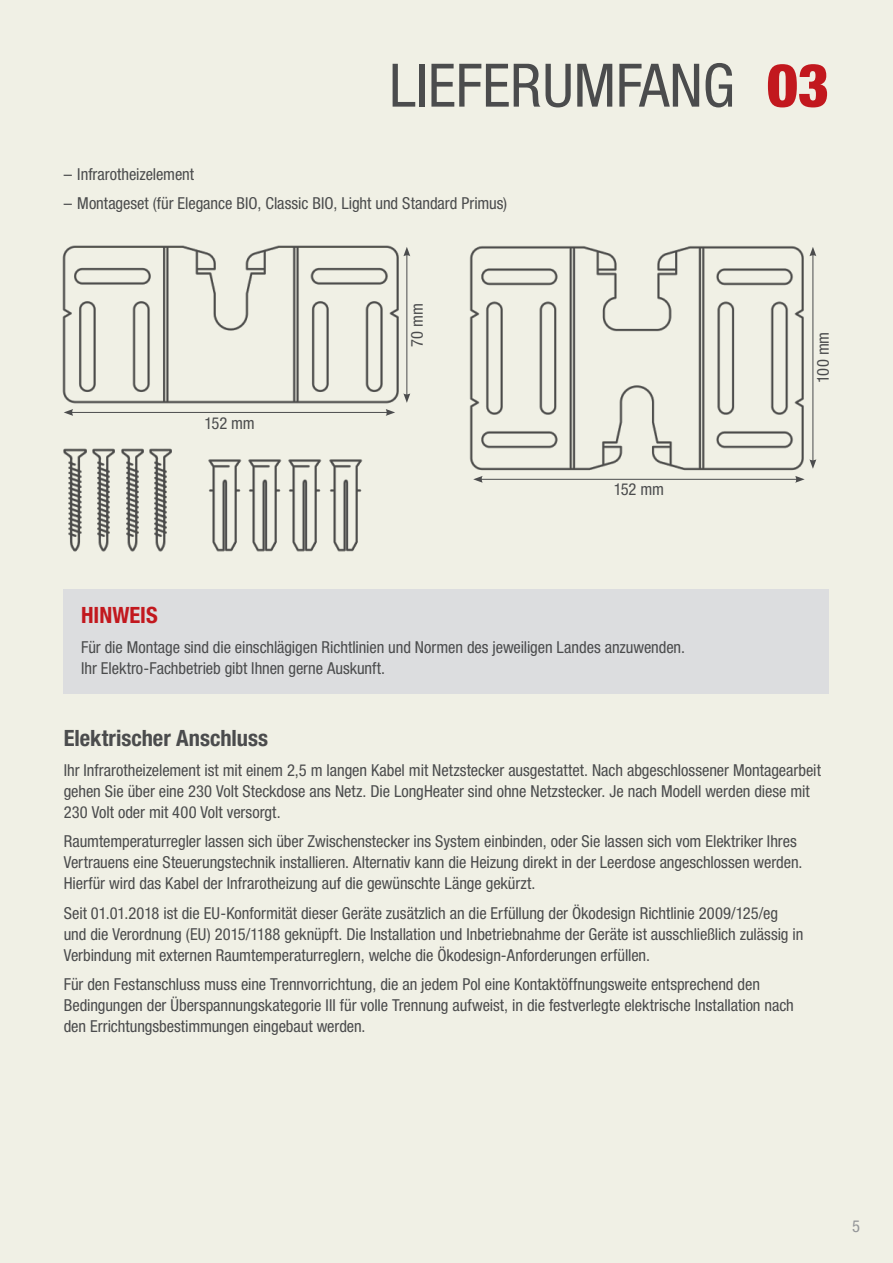
<style>
.page{position:relative;width:893px;height:1263px;background:#f0f0e5}
.page>*{position:absolute;margin:0;border:0;box-sizing:border-box;transform-origin:0 0}
.t1{font:condensed 60px "Helvetica Neue LT Std";color:#4b4c4d}
.t2{font:700 condensed 22.5px "Helvetica Neue LT Std";color:#4b4c4d}
.t3{font:700 condensed 22.5px "Helvetica Neue LT Std";color:#c2181e}
.t4{font:condensed 16.5px/21px "Helvetica Neue LT Std";letter-spacing:-.005em;color:#4b4c4d}
.t5{font:condensed 16.5px "Helvetica Neue LT Std";color:#939598}
.s1{font-weight:900;color:#c2181e}
</style>
<div class="page">
<img style="left:208px;top:459px;width:33px;height:93px">
<img style="left:248px;top:459px;width:33px;height:93px">
<img style="left:288px;top:459px;width:34px;height:93px">
<img style="left:329px;top:459px;width:33px;height:93px">
<img style="left:64px;top:448px;width:22px;height:104px">
<img style="left:121px;top:448px;width:22px;height:104px">
<img style="left:92px;top:448px;width:23px;height:104px">
<img style="left:150px;top:448px;width:22px;height:104px">
<img style="left:62px;top:245px;width:337px;height:159px">
<hr style="left:406px;top:254px;width:1px;height:142px;background:#4b4c4d">
<svg style="left:403px;top:247px;width:7px;height:9px"></svg>
<svg style="left:403px;top:393px;width:7px;height:10px"></svg>
<hr style="left:71px;top:412px;width:317px;height:1px;background:#4b4c4d">
<svg style="left:386px;top:409px;width:9px;height:7px"></svg>
<svg style="left:64px;top:409px;width:9px;height:7px"></svg>
<img style="left:469px;top:246px;width:335px;height:225px">
<hr style="left:812px;top:254px;width:1px;height:208px;background:#4b4c4d">
<svg style="left:809px;top:247px;width:7px;height:9px"></svg>
<svg style="left:809px;top:459px;width:7px;height:10px"></svg>
<hr style="left:480px;top:479px;width:318px;height:1px;background:#4b4c4d">
<svg style="left:795px;top:476px;width:10px;height:7px"></svg>
<svg style="left:473px;top:476px;width:10px;height:7px"></svg>
<div style="left:64px;top:589px;width:765px;height:104px;background:#dcdddf"></div>
<h1 class="t1" style="left:389px;top:51px;width:442px">LIEFERUMFANG <span class="s1">03</span></h1>
<p class="t4" style="left:64px;top:163px;width:132px">– Infrarotheizelement</p>
<p class="t4" style="left:64px;top:193px;width:445px">– Montageset (für Elegance BIO, Classic BIO, Light und Standard Primus)</p>
<p class="t4" style="left:204px;top:412px;width:52px">152 mm</p>
<p class="t4" style="left:406px;top:347px;width:45px;rotate:-90deg">70 mm</p>
<p class="t4" style="left:614px;top:479px;width:52px">152 mm</p>
<h2 class="t3" style="left:81px;top:601px;width:78px">HINWEIS</h2>
<p class="t4" style="left:81px;top:636px;width:605px">Für die Montage sind die einschlägigen Richtlinien und Normen des jeweiligen Landes anzuwenden.<br>Ihr Elektro-Fachbetrieb gibt Ihnen gerne Auskunft.</p>
<p class="t4" style="left:812px;top:383px;width:52px;rotate:-90deg">100 mm</p>
<h2 class="t2" style="left:64px;top:724px;width:206px">Elektrischer Anschluss</h2>
<p class="t4" style="left:64px;top:759px;width:759px">Ihr Infrarotheizelement ist mit einem 2,5 m langen Kabel mit Netzstecker ausgestattet. Nach abgeschlossener Montagearbeit gehen Sie über eine 230 Volt Steckdose ans Netz. Die LongHeater sind ohne Netzstecker. Je nach Modell werden diese mit<br>230 Volt oder mit 400 Volt versorgt.</p>
<p class="t4" style="left:64px;top:831px;width:740px">Raumtemperaturregler lassen sich über Zwischenstecker ins System einbinden, oder Sie lassen sich vom Elektriker Ihres<br>Vertrauens eine Steuerungstechnik installieren. Alternativ kann die Heizung direkt in der Leerdose angeschlossen werden.<br>Hierfür wird das Kabel der Infrarotheizung auf die gewünschte Länge gekürzt.</p>
<p class="t4" style="left:64px;top:902px;width:741px">Seit 01.01.2018 ist die EU-Konformität dieser Geräte zusätzlich an die Erfüllung der Ökodesign Richtlinie 2009/125/eg und die Verordnung (EU) 2015/1188 geknüpft. Die Installation und Inbetriebnahme der Geräte ist ausschließlich zulässig in<br>Verbindung mit externen Raumtemperaturreglern, welche die Ökodesign-Anforderungen erfüllen.</p>
<p class="t4" style="left:64px;top:974px;width:732px">Für den Festanschluss muss eine Trennvorrichtung, die an jedem Pol eine Kontaktöffnungsweite entsprechend den<br>Bedingungen der Überspannungskategorie III für volle Trennung aufweist, in die festverlegte elektrische Installation nach den Errichtungsbestimmungen eingebaut werden.</p>
<p class="t5" style="left:852px;top:1217px;width:9px">5</p>
</div>
